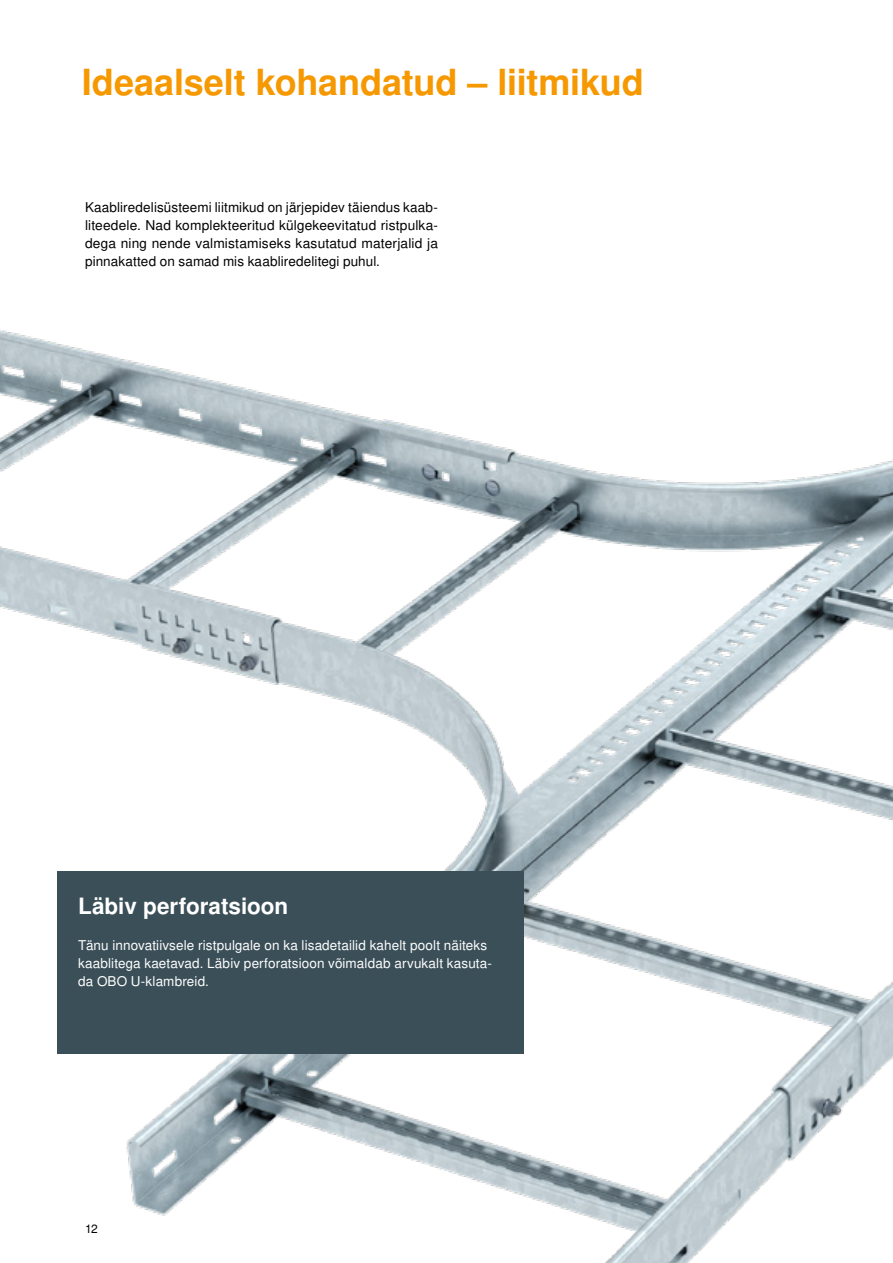
<style>
.page{position:relative;width:893px;height:1263px;background:#fff}
.page>*{position:absolute;margin:0;border:0;box-sizing:border-box;transform-origin:0 0}
.t1{font:700 36px "Nimbus San L";letter-spacing:-.005em;color:#f69800}
.t2{font:700 22.5px "Nimbus San L";color:#fff}
.t3{font:13.5px/18px "Nimbus San L";letter-spacing:.01em;color:#000;text-align:justify}
.t4{font:13.5px/18px "Nimbus San L";letter-spacing:.01em;color:#fff}
.t5{font:12px "Nimbus San L";color:#000}
</style>
<div class="page">
<img style="left:0;top:329px;width:893px;height:934px">
<div style="left:57px;top:871px;width:467px;height:182px;background:#3b4f58"></div>
<h1 class="t1" style="left:82px;top:60px;width:563px">Ideaalselt kohandatud – liitmikud</h1>
<p class="t3" style="left:85px;top:199px;width:354px">Kaabliredelisüsteemi liitmikud on järjepidev täiendus kaab&shy;liteedele. Nad komplekteeritud külgekeevitatud ristpulka&shy;dega ning nende valmistamiseks kasutatud materjalid ja pinnakatted on samad mis kaabliredelitegi puhul.</p>
<h2 class="t2" style="left:78px;top:892px;width:212px">Läbiv perforatsioon</h2>
<p class="t4" style="left:78px;top:937px;width:415px">Tänu innovatiivsele ristpulgale on ka lisadetailid kahelt poolt näiteks kaablitega kaetavad. Läbiv perforatsioon võimaldab arvukalt kasuta&shy;da OBO U-klambreid.</p>
<p class="t5" style="left:85px;top:1222px;width:14px">12</p>
</div>
